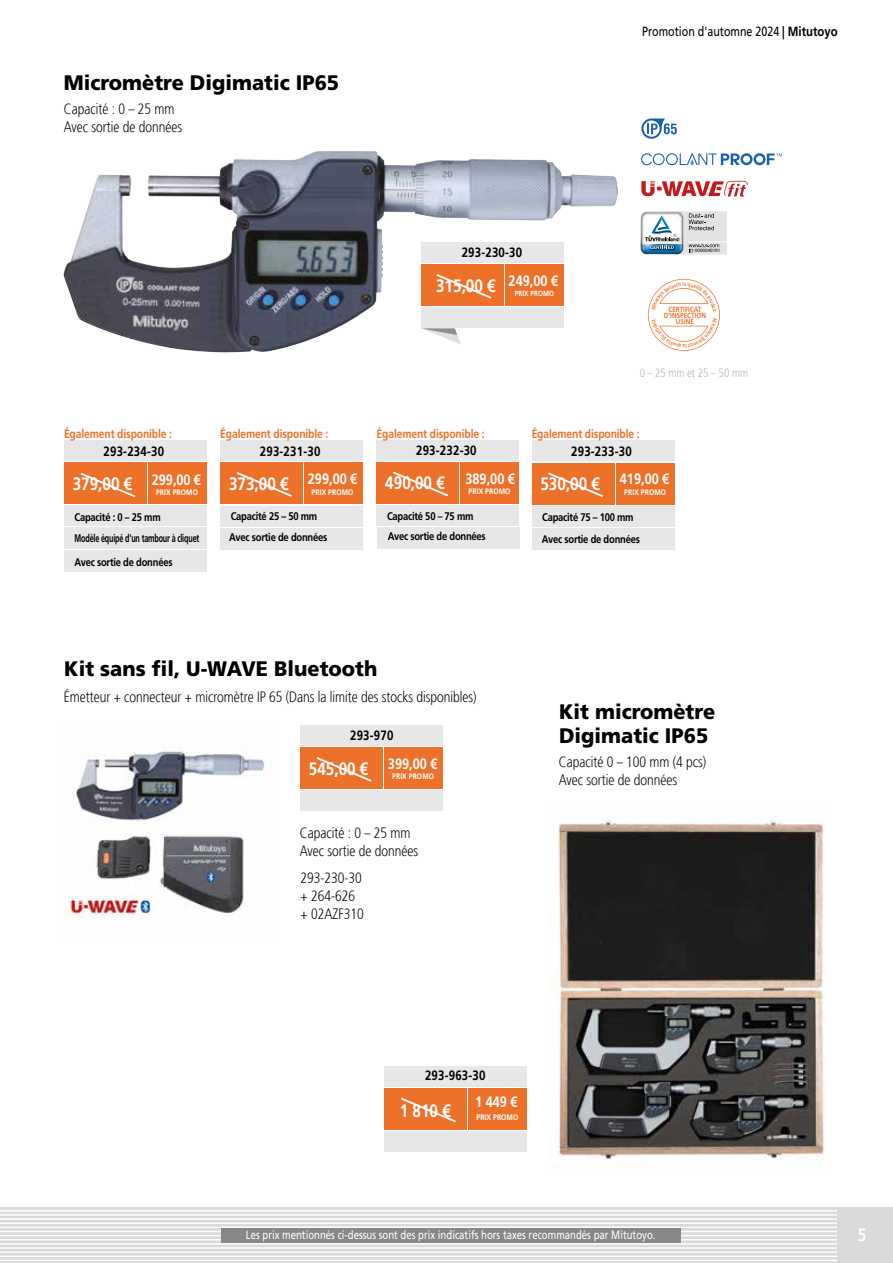
<style>
.page{position:relative;width:893px;height:1263px;background:#fff}
.page>*{position:absolute;margin:0;border:0;box-sizing:border-box;transform-origin:0 0}
.t1{font:900 21px/24px "Mitutoyo Frutiger";color:#000}
.t2{font:700 18px "Mitutoyo Frutiger";color:#fff}
.t3{font:300 15px/18px "Mitutoyo Frutiger";color:#000}
.t4{font:700 15px "Mitutoyo Frutiger";color:#fff}
.t5{font:700 13.5px "Mitutoyo Frutiger";letter-spacing:.015em;color:#000}
.t6{font:13.35px "Mitutoyo Frutiger";color:#000}
.t7{font:700 12.15px "Mitutoyo Frutiger";letter-spacing:-.01em;color:#ee712a}
.t8{font:12px "Mitutoyo Frutiger";color:#fff}
.t9{font:300 12px "Mitutoyo Frutiger";color:#b3b2b2}
.t10{font:700 11.1px "Mitutoyo Frutiger";letter-spacing:-.02em;color:#000}
.t11{font:700 11.1px/24.2px "Mitutoyo Frutiger";letter-spacing:-.02em;color:#000;scale:.77 1}
.t12{font:700 7.95px "Mitutoyo Frutiger";letter-spacing:.01em;color:#fff}
.t13{font:700 7.5px/6.3px "Mitutoyo Frutiger";color:#ee712c;text-align:center}
.t14{font:700 7.5px "Mitutoyo Frutiger";letter-spacing:.01em;color:#fff}
.t15{font:4.95px "Helvetica";color:#000}
.s1{font-weight:700}
</style>
<div class="page">
<div style="left:0;top:1208px;width:838px;height:55px;background:#dadada"></div>
<hr style="left:0;top:1210px;width:838px;height:1px;background:#fff">
<hr style="left:0;top:1214px;width:838px;height:2px;background:#fff">
<hr style="left:0;top:1218px;width:838px;height:2px;background:#fff">
<hr style="left:0;top:1222px;width:838px;height:2px;background:#fff">
<hr style="left:0;top:1226px;width:838px;height:2px;background:#fff">
<hr style="left:0;top:1231px;width:838px;height:1px;background:#fff">
<hr style="left:0;top:1235px;width:838px;height:1px;background:#fff">
<hr style="left:0;top:1239px;width:838px;height:1px;background:#fff">
<hr style="left:0;top:1243px;width:838px;height:1px;background:#fff">
<hr style="left:0;top:1247px;width:838px;height:2px;background:#fff">
<hr style="left:0;top:1251px;width:838px;height:2px;background:#fff">
<hr style="left:0;top:1255px;width:838px;height:2px;background:#fff">
<hr style="left:0;top:1260px;width:838px;height:1px;background:#fff">
<div style="left:838px;top:1208px;width:55px;height:55px;background:#dadada"></div>
<img style="left:551px;top:820px;width:274px;height:340px">
<div style="left:385px;top:1088px;width:82px;height:42px;background:#ee712a"></div>
<div style="left:468px;top:1088px;width:59px;height:42px;background:#ee712a"></div>
<div style="left:385px;top:1131px;width:142px;height:21px;background:#e8e7e8"></div>
<div style="left:385px;top:1066px;width:142px;height:21px;background:#e8e7e8"></div>
<svg style="left:401px;top:1097px;width:55px;height:26px"></svg>
<div style="left:300px;top:747px;width:83px;height:42px;background:#ee712a"></div>
<div style="left:384px;top:747px;width:59px;height:42px;background:#ee712a"></div>
<div style="left:300px;top:790px;width:143px;height:21px;background:#e8e7e8"></div>
<div style="left:300px;top:725px;width:143px;height:21px;background:#e8e7e8"></div>
<svg style="left:316px;top:757px;width:56px;height:25px"></svg>
<img style="left:65px;top:751px;width:200px;height:167px">
<img style="left:64px;top:151px;width:319px;height:202px">
<svg style="left:641px;top:118px;width:36px;height:21px"></svg>
<div style="left:220px;top:462px;width:83px;height:42px;background:#ee712a"></div>
<div style="left:304px;top:462px;width:59px;height:42px;background:#ee712a"></div>
<div style="left:220px;top:505px;width:143px;height:21px;background:#e8e7e8"></div>
<div style="left:220px;top:440px;width:143px;height:21px;background:#e8e7e8"></div>
<div style="left:220px;top:528px;width:143px;height:21px;background:#e8e7e7"></div>
<svg style="left:237px;top:472px;width:55px;height:25px"></svg>
<div style="left:64px;top:462px;width:83px;height:42px;background:#ee712a"></div>
<div style="left:148px;top:462px;width:59px;height:42px;background:#ee712a"></div>
<div style="left:64px;top:505px;width:143px;height:21px;background:#e8e7e8"></div>
<div style="left:64px;top:440px;width:143px;height:21px;background:#e8e7e8"></div>
<div style="left:64px;top:527px;width:143px;height:22px;background:#e8e7e7"></div>
<div style="left:64px;top:550px;width:143px;height:21px;background:#e8e7e7"></div>
<svg style="left:80px;top:472px;width:56px;height:26px"></svg>
<div style="left:532px;top:463px;width:142px;height:43px;background:linear-gradient(to bottom,#ee712a,#ee712a)"></div>
<div style="left:532px;top:463px;width:82px;height:42px;background:#ee712a"></div>
<div style="left:616px;top:463px;width:58px;height:42px;background:#ee712a"></div>
<div style="left:532px;top:506px;width:142px;height:21px;background:#e8e7e8"></div>
<div style="left:532px;top:440px;width:142px;height:21px;background:#e8e7e8"></div>
<div style="left:532px;top:528px;width:143px;height:21px;background:#e8e7e7"></div>
<svg style="left:548px;top:472px;width:55px;height:25px"></svg>
<div style="left:377px;top:462px;width:142px;height:43px;background:linear-gradient(to bottom,#fff,#fff)"></div>
<div style="left:377px;top:462px;width:82px;height:42px;background:#ee712a"></div>
<div style="left:461px;top:462px;width:58px;height:42px;background:#ee712a"></div>
<div style="left:377px;top:505px;width:142px;height:21px;background:#e8e7e8"></div>
<div style="left:377px;top:440px;width:142px;height:21px;background:#e8e7e8"></div>
<div style="left:377px;top:527px;width:143px;height:22px;background:#e8e7e7"></div>
<svg style="left:393px;top:471px;width:55px;height:26px"></svg>
<div style="left:421px;top:264px;width:83px;height:42px;background:#ee712a"></div>
<div style="left:505px;top:264px;width:59px;height:42px;background:#ee712a"></div>
<div style="left:421px;top:307px;width:143px;height:21px;background:#e8e7e8"></div>
<div style="left:421px;top:242px;width:143px;height:21px;background:#e8e7e8"></div>
<svg style="left:421px;top:328px;width:40px;height:16px"></svg>
<svg style="left:436px;top:274px;width:56px;height:25px"></svg>
<svg style="left:641px;top:153px;width:141px;height:12px"></svg>
<svg style="left:640px;top:211px;width:87px;height:44px"></svg>
<hr style="left:688px;top:242px;width:39px;height:1px;background:#fff">
<svg style="left:641px;top:181px;width:107px;height:16px"></svg>
<div style="left:221px;top:1229px;width:459px;height:14px;background:#878787"></div>
<svg style="left:648px;top:279px;width:72px;height:72px"></svg>
<h1 class="t1" style="left:64px;top:71px;width:277px">Micromètre Digimatic IP65</h1>
<p class="t3" style="left:64px;top:101px;width:120px">Capacité : 0 – 25 mm<br>Avec sortie de données</p>
<p class="t6" style="left:642px;top:23px;width:197px">Promotion d'automne 2024 <span class="s1">| Mitutoyo</span></p>
<p class="t5" style="left:462px;top:244px;width:62px">293-230-30</p>
<p class="t14" style="left:515px;top:289px;width:41px">PRIX PROMO</p>
<p class="t4" style="left:509px;top:272px;width:51px">249,00 €</p>
<p class="t2" style="left:436px;top:275px;width:61px">315,00 €</p>
<p class="t15" style="left:695px;top:248px;width:27px">0000040191</p>
<p class="t13" style="left:664px;top:306px;width:44px">CERTIFICAT<br>D'INSPECTION<br>USINE</p>
<p class="t9" style="left:640px;top:368px;width:110px">0 – 25 mm et 25 – 50 mm</p>
<p class="t7" style="left:64px;top:426px;width:110px">Également disponible :</p>
<p class="t2" style="left:73px;top:473px;width:61px">379,00 €</p>
<p class="t5" style="left:104px;top:443px;width:62px">293-234-30</p>
<p class="t4" style="left:152px;top:471px;width:51px">299,00 €</p>
<p class="t12" style="left:156px;top:488px;width:43px">PRIX PROMO</p>
<p class="t7" style="left:220px;top:427px;width:110px">Également disponible :</p>
<p class="t2" style="left:229px;top:473px;width:61px">373,00 €</p>
<p class="t5" style="left:260px;top:443px;width:62px">293-231-30</p>
<p class="t4" style="left:308px;top:470px;width:51px">299,00 €</p>
<p class="t12" style="left:312px;top:487px;width:43px">PRIX PROMO</p>
<p class="t7" style="left:377px;top:426px;width:110px">Également disponible :</p>
<p class="t2" style="left:385px;top:472px;width:61px">490,00 €</p>
<p class="t12" style="left:469px;top:486px;width:43px">PRIX PROMO</p>
<p class="t5" style="left:416px;top:442px;width:62px">293-232-30</p>
<p class="t4" style="left:465px;top:469px;width:51px">389,00 €</p>
<p class="t7" style="left:532px;top:426px;width:110px">Également disponible :</p>
<p class="t2" style="left:540px;top:473px;width:61px">530,00 €</p>
<p class="t5" style="left:571px;top:443px;width:62px">293-233-30</p>
<p class="t4" style="left:620px;top:470px;width:51px">419,00 €</p>
<p class="t12" style="left:624px;top:487px;width:43px">PRIX PROMO</p>
<p class="t10" style="left:74px;top:510px;width:88px">Capacité : 0 – 25 mm</p>
<p class="t10" style="left:231px;top:510px;width:88px">Capacité 25 – 50 mm</p>
<p class="t10" style="left:387px;top:509px;width:88px">Capacité 50 – 75 mm</p>
<p class="t10" style="left:542px;top:510px;width:93px">Capacité 75 – 100 mm</p>
<p class="t11" style="left:74px;top:526px;width:164px">Modèle équipé d'un tambour à cliquet<br>Avec sortie de données</p>
<p class="t10" style="left:229px;top:530px;width:100px">Avec sortie de données</p>
<p class="t10" style="left:388px;top:530px;width:100px">Avec sortie de données</p>
<p class="t10" style="left:542px;top:533px;width:100px">Avec sortie de données</p>
<h1 class="t1" style="left:64px;top:656px;width:315px">Kit sans fil, U-WAVE Bluetooth</h1>
<p class="t3" style="left:64px;top:689px;width:414px">Émetteur + connecteur + micromètre IP 65 (Dans la limite des stocks disponibles)</p>
<p class="t5" style="left:350px;top:727px;width:45px">293-970</p>
<p class="t2" style="left:309px;top:758px;width:61px">545,00 €</p>
<p class="t4" style="left:388px;top:755px;width:51px">399,00 €</p>
<p class="t12" style="left:392px;top:772px;width:43px">PRIX PROMO</p>
<p class="t3" style="left:300px;top:825px;width:120px">Capacité : 0 – 25 mm<br>Avec sortie de données</p>
<p class="t3" style="left:300px;top:870px;width:65px">293-230-30 + 264-626 + 02AZF310</p>
<h1 class="t1" style="left:559px;top:699px;width:158px">Kit micromètre<br>Digimatic IP65</h1>
<p class="t3" style="left:559px;top:754px;width:149px">Capacité 0 – 100 mm (4 pcs)<br>Avec sortie de données</p>
<p class="t5" style="left:425px;top:1067px;width:62px">293-963-30</p>
<p class="t2" style="left:400px;top:1100px;width:53px">1 810 €</p>
<p class="t4" style="left:475px;top:1093px;width:44px">1 449 €</p>
<p class="t12" style="left:476px;top:1112px;width:43px">PRIX PROMO</p>
<p class="t8" style="left:246px;top:1227px;width:411px">Les prix mentionnés ci-dessus sont des prix indicatifs hors taxes recommandés par Mitutoyo.</p>
<p class="t2" style="left:858px;top:1224px;width:10px">5</p>
</div>
